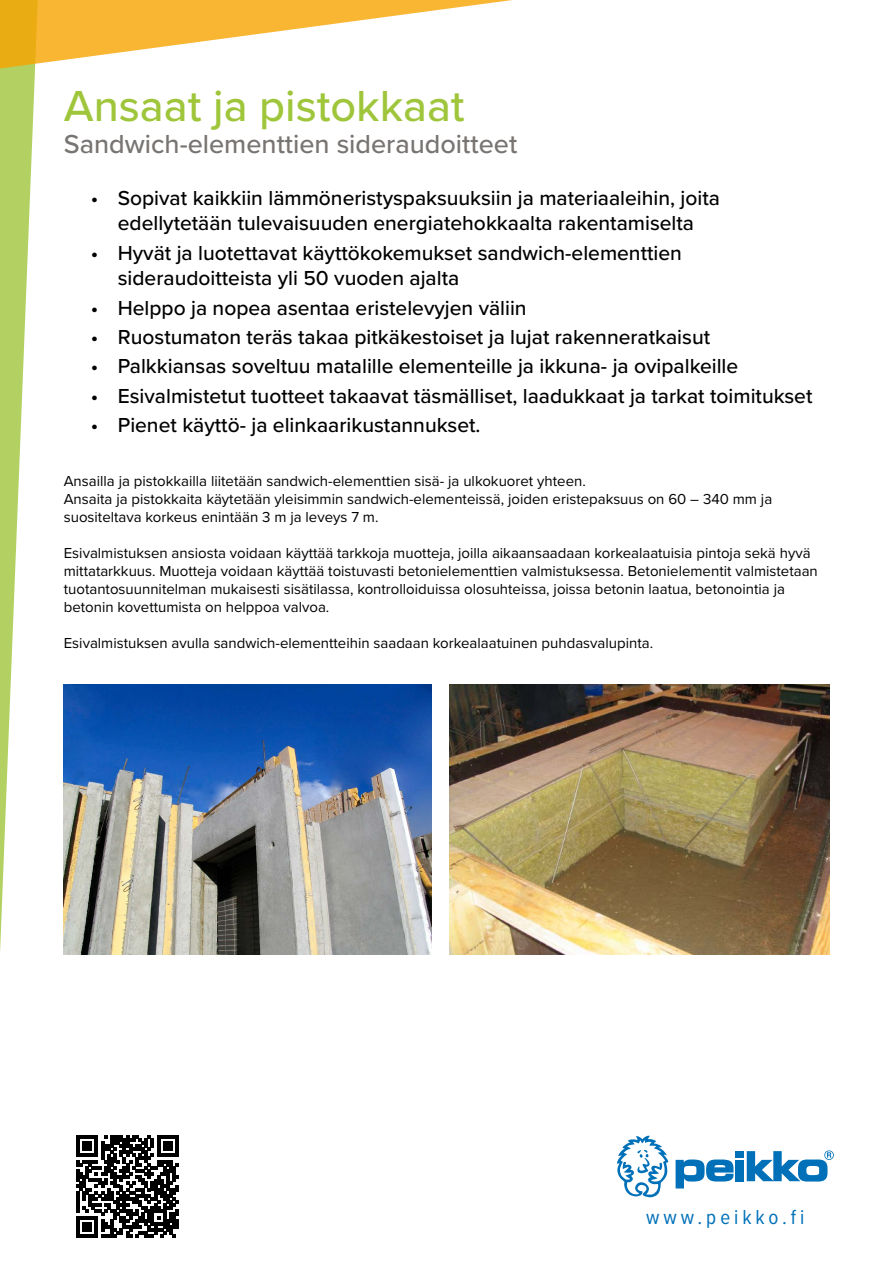
<style>
.page{position:relative;width:893px;height:1263px;background:#fff}
.page>*{position:absolute;margin:0;border:0;box-sizing:border-box;transform-origin:0 0}
.t1{font:500 45px "Proxima Nova";color:#9fc63b}
.t2{font:500 27px "Proxima Nova";color:#787472}
.t3{font:500 21px/25.2px "Proxima Nova";color:#000;text-align:center}
.t4{font:21px "Proxima Nova Cond";letter-spacing:.19em;color:#0071b9}
.t5{font:15px/18px "Proxima Nova";color:#000}
</style>
<div class="page">
<svg style="left:0;top:70px;width:35px;height:882px;fill:#b2d162"></svg>
<svg style="left:0;top:0;width:512px;height:70px"></svg>
<svg style="left:676px;top:1159px;width:57px;height:29px"></svg>
<div style="left:735px;top:1151px;width:9px;height:7px;background:#0071b9"></div>
<div style="left:735px;top:1160px;width:9px;height:21px;background:#0071b9"></div>
<svg style="left:747px;top:1150px;width:87px;height:31px"></svg>
<svg style="left:617px;top:1135px;width:51px;height:62px"></svg>
<svg style="left:76px;top:1135px;width:103px;height:103px"></svg>
<img style="left:64px;top:684px;width:367px;height:270px">
<img style="left:450px;top:684px;width:379px;height:270px">
<h1 class="t1" style="left:64px;top:72px;width:402px">Ansaat ja pistokkaat</h1>
<h2 class="t2" style="left:64px;top:124px;width:455px">Sandwich-elementtien sideraudoitteet</h2>
<h3 class="t3" style="left:91px;top:185px;width:631px">• Sopivat kaikkiin lämmöneristyspaksuuksiin ja materiaaleihin, joita edellytetään tulevaisuuden energiatehokkaalta rakentamiselta</h3>
<h3 class="t3" style="left:118px;top:239px;width:566px;text-align:left;text-indent:-27px">• Hyvät ja luotettavat käyttökokemukset sandwich-elementtien sideraudoitteista yli 50 vuoden ajalta</h3>
<h3 class="t3" style="left:91px;top:294px;width:437px">• Helppo ja nopea asentaa eristelevyjen väliin</h3>
<h3 class="t3" style="left:91px;top:324px;width:621px">• Ruostumaton teräs takaa pitkäkestoiset ja lujat rakenneratkaisut</h3>
<h3 class="t3" style="left:91px;top:353px;width:649px">• Palkkiansas soveltuu matalille elementeille ja ikkuna- ja ovipalkeille</h3>
<h3 class="t3" style="left:91px;top:382px;width:723px">• Esivalmistetut tuotteet takaavat täsmälliset, laadukkaat ja tarkat toimitukset</h3>
<h3 class="t3" style="left:91px;top:412px;width:391px">• Pienet käyttö- ja elinkaarikustannukset.</h3>
<p class="t5" style="left:64px;top:471px;width:710px">Ansailla ja pistokkailla liitetään sandwich-elementtien sisä- ja ulkokuoret yhteen.<br>Ansaita ja pistokkaita käytetään yleisimmin sandwich-elementeissä, joiden eristepaksuus on 60 – 340 mm ja suositeltava korkeus enintään 3 m ja leveys 7 m.</p>
<p class="t5" style="left:64px;top:543px;width:756px">Esivalmistuksen ansiosta voidaan käyttää tarkkoja muotteja, joilla aikaansaadaan korkealaatuisia pintoja sekä hyvä mittatarkkuus. Muotteja voidaan käyttää toistuvasti betonielementtien valmistuksessa. Betonielementit valmistetaan tuotantosuunnitelman mukaisesti sisätilassa, kontrolloiduissa olosuhteissa, joissa betonin laatua, betonointia ja betonin kovettumista on helppoa valvoa.</p>
<p class="t5" style="left:64px;top:633px;width:591px">Esivalmistuksen avulla sandwich-elementteihin saadaan korkealaatuinen puhdasvalupinta.</p>
<h3 class="t4" style="left:646px;top:1202px;width:160px">www.peikko.fi</h3>
</div>
